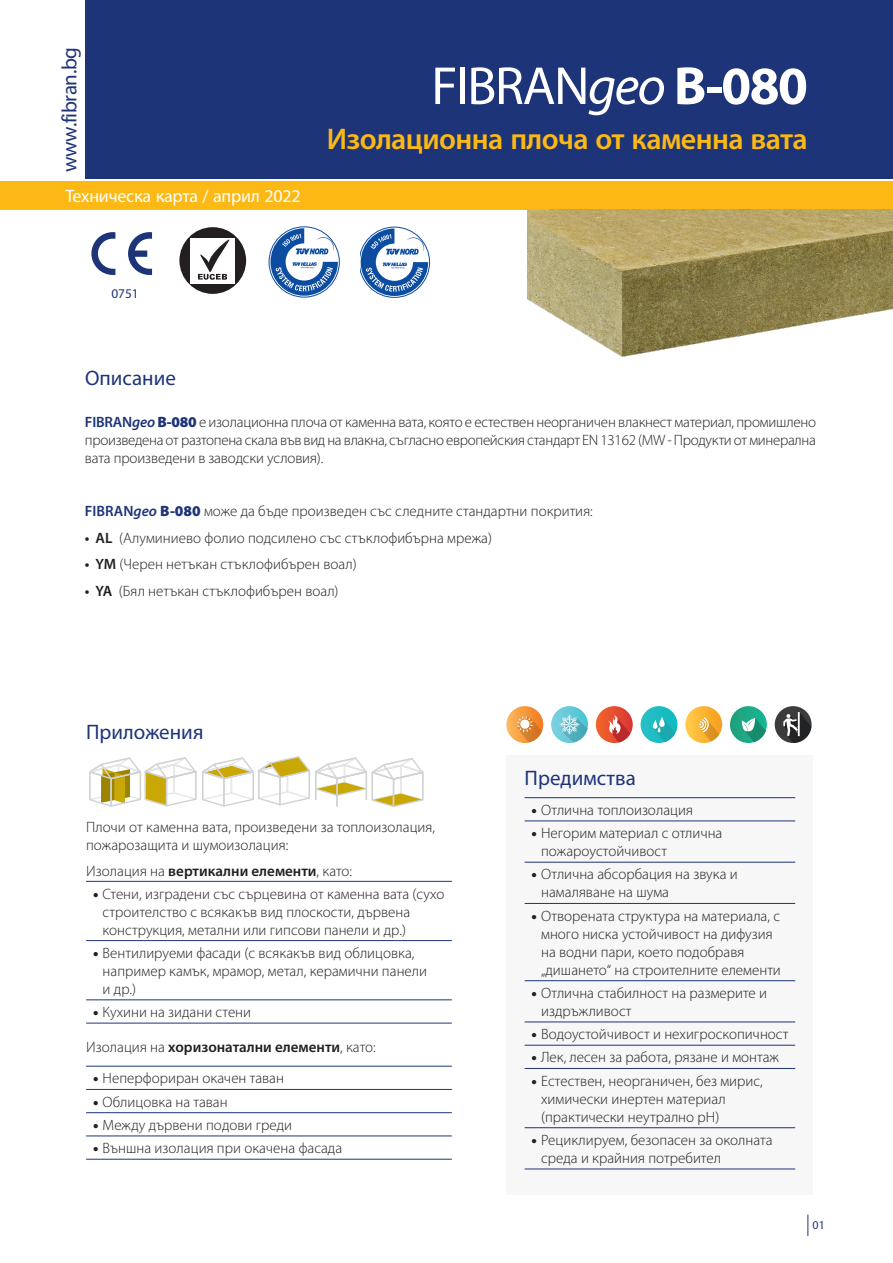
<style>
.page{position:relative;width:893px;height:1263px;background:#fff}
.page>*{position:absolute;margin:0;border:0;box-sizing:border-box;transform-origin:0 0}
.t1{font:54px "Myriad Pro";letter-spacing:-.03em;color:#fff}
.Privzeto{font:600 30px "Myriad Pro";letter-spacing:-.02em;color:#fcb814}
.Privzeto-2{font:21px "Myriad Pro";color:#1d3479}
.Privzeto-3{font:21px "Myriad Pro";letter-spacing:-.02em;color:#1d3479}
.Privzeto-4{font:18px "Myriad Pro";letter-spacing:-.015em;color:#fff}
.t2{font:300 15px/18px "Myriad Pro";color:#231f20}
.t3{font:600 15px "Myriad Pro";color:#231f20}
.t4{font:13.35px "Myriad Pro";color:#1d3479}
.t5{font:12.45px "Myriad Pro";letter-spacing:-.02em;color:#231f20}
.t6{font:12px "Myriad Pro";color:#1d3479}
.t7{font:8.55px "Myriad Pro";color:#231f20}
.s1{font-style:italic}
.s2{font-weight:700}
.s3{font-weight:600;color:#1d3479}
.s4{font-weight:600;font-style:italic;color:#1d3479}
.s5{font-weight:900;color:#1d3479}
.s6{font-weight:600}
.s7{font-weight:300}
.s8{font-weight:900}
</style>
<div class="page">
<div style="left:85px;top:0;width:808px;height:179px;background:#1d3479"></div>
<div style="left:0;top:182px;width:893px;height:28px;background:#fcb814"></div>
<img style="left:527px;top:210px;width:366px;height:147px">
<svg style="left:641px;top:706px;width:36px;height:37px"></svg>
<svg style="left:653px;top:717px;width:22px;height:25px"></svg>
<svg style="left:659px;top:717px;width:6px;height:10px"></svg>
<svg style="left:685px;top:706px;width:37px;height:37px"></svg>
<svg style="left:699px;top:717px;width:20px;height:24px"></svg>
<svg style="left:730px;top:706px;width:37px;height:37px"></svg>
<svg style="left:742px;top:718px;width:24px;height:24px"></svg>
<svg style="left:596px;top:706px;width:37px;height:37px"></svg>
<svg style="left:608px;top:715px;width:22px;height:27px"></svg>
<div style="left:775px;top:706px;width:37px;height:37px;background:#3c3c3d;border-radius:50%"></div>
<svg style="left:783px;top:712px;width:28px;height:31px"></svg>
<svg style="left:506px;top:706px;width:37px;height:37px"></svg>
<svg style="left:516px;top:715px;width:26px;height:27px"></svg>
<svg style="left:551px;top:706px;width:37px;height:37px"></svg>
<svg style="left:807px;top:1215px;width:1px;height:21px"></svg>
<div style="left:179px;top:227px;width:67px;height:67px;background:#231f20;border-radius:50%"></div>
<div style="left:191px;top:238px;width:44px;height:45px;background:#fff"></div>
<svg style="left:198px;top:239px;width:32px;height:41px"></svg>
<svg style="left:91px;top:232px;width:24px;height:43px"></svg>
<svg style="left:128px;top:232px;width:24px;height:43px"></svg>
<svg style="left:360px;top:227px;width:70px;height:70px"></svg>
<svg style="left:270px;top:228px;width:68px;height:68px"></svg>
<svg style="left:89px;top:756px;width:335px;height:51px"></svg>
<hr style="left:86px;top:881px;width:366px;height:1px;background:#1d3479">
<hr style="left:86px;top:940px;width:366px;height:1px;background:#1d3479">
<hr style="left:86px;top:999px;width:366px;height:1px;background:#1d3479">
<hr style="left:86px;top:1023px;width:366px;height:1px;background:#1d3479">
<hr style="left:86px;top:1066px;width:366px;height:1px;background:#1d3479">
<hr style="left:86px;top:1089px;width:366px;height:1px;background:#1d3479">
<hr style="left:86px;top:1112px;width:366px;height:1px;background:#1d3479">
<hr style="left:86px;top:1136px;width:366px;height:1px;background:#1d3479">
<hr style="left:86px;top:1159px;width:366px;height:1px;background:#1d3479">
<div style="left:506px;top:755px;width:306px;height:439px;background:#f7f7f8"></div>
<hr style="left:525px;top:797px;width:270px;height:1px;background:#1d3479">
<hr style="left:525px;top:821px;width:270px;height:1px;background:#1d3479">
<hr style="left:525px;top:862px;width:270px;height:1px;background:#1d3479">
<hr style="left:525px;top:903px;width:270px;height:1px;background:#1d3479">
<hr style="left:525px;top:980px;width:270px;height:1px;background:#1d3479">
<hr style="left:525px;top:1022px;width:270px;height:1px;background:#1d3479">
<hr style="left:525px;top:1045px;width:270px;height:1px;background:#1d3479">
<hr style="left:525px;top:1068px;width:270px;height:1px;background:#1d3479">
<hr style="left:525px;top:1127px;width:270px;height:1px;background:#1d3479">
<hr style="left:525px;top:1169px;width:270px;height:1px;background:#1d3479">
<p class="Privzeto-3" style="left:57px;top:172px;width:127px;rotate:-90deg">www.fibran.bg</p>
<p class="Privzeto-4" style="left:66px;top:185px;width:237px">Техническа карта / април 2022</p>
<p class="t1" style="left:431px;top:53px;width:378px">FIBRAN<span class="s1">geo</span> <span class="s2">B-080</span></p>
<p class="Privzeto" style="left:327px;top:120px;width:482px">Изолационна плоча от каменна вата</p>
<p class="t4" style="left:111px;top:286px;width:29px">0751</p>
<p class="Privzeto-2" style="left:85px;top:365px;width:92px">Описание</p>
<p class="t7" style="left:341px;top:413px;width:114px">για τοποθέτηση σε λευκό φόντο</p>
<p class="t7" style="left:558px;top:413px;width:91px">για τοποθέτηση σε φόντο</p>
<p class="t5" style="left:388px;top:437px;width:129px">FIBRAN<span class="s1">geo</span> TDS SYMBOLS</p>
<p class="t2" style="left:85px;top:413px;width:733px;text-align:justify"><span class="s3">FIBRAN</span><span class="s4">geo</span> <span class="s5">Β-080</span> e изолационна плоча от каменна вата, която е естествен неорганичен влакнест материал, промишлено произведена от разтопена скала във вид на влакна, съгласно европейския стандарт EN 13162 (MW - Продукти от минерална вата произведени в заводски условия).</p>
<p class="t2" style="left:85px;top:502px;width:509px"><span class="s3">FIBRAN</span><span class="s4">geo</span> <span class="s5">Β-080</span> може да бъде произведен със следните стандартни покрития:</p>
<p class="t2" style="left:85px;top:529px;width:409px"><span class="s6">• AL</span> (Алуминиево фолио подсилено със стъклофибърна мрежа)</p>
<p class="t2" style="left:85px;top:555px;width:273px"><span class="s6">• YM</span> (Черен нетъкан стъклофибърен воал)</p>
<p class="t2" style="left:85px;top:582px;width:255px"><span class="s6">• YA</span> (Бял нетъкан стъклофибърен воал)</p>
<p class="t5" style="left:275px;top:513px;width:129px">FIBRAN<span class="s1">geo</span> TDS SYMBOLS</p>
<p class="t7" style="left:171px;top:564px;width:114px">για τοποθέτηση σε λευκό φόντο</p>
<p class="Privzeto-2" style="left:86px;top:719px;width:119px">Приложения</p>
<p class="t2" style="left:86px;top:818px;width:351px">Плочи от каменна вата, произведени за топлоизолация, пожарозащита и шумоизолация:</p>
<p class="t3" style="left:86px;top:862px;width:268px"><span class="s7">Изолация на</span> вертикални елементи<span class="s7">, като:</span></p>
<p class="t2" style="left:103px;top:885px;width:343px;text-indent:-10px"><span class="s8">•</span> Стени, изградени със сърцевина от каменна вата (сухо строителство с всякакъв вид плоскости, дървена конструкция, метални или гипсови панели и др.)</p>
<p class="t2" style="left:103px;top:944px;width:326px;text-indent:-10px"><span class="s8">•</span> Вентилируеми фасади (с всякакъв вид облицовка, например камък, мрамор, метал, керамични панели и др.)</p>
<p class="t2" style="left:93px;top:1003px;width:160px"><span class="s8">•</span> Кухини на зидани стени</p>
<p class="t3" style="left:86px;top:1037px;width:291px"><span class="s7">Изолация на</span> хоризонатални елементи<span class="s7">, като:</span></p>
<p class="t2" style="left:93px;top:1070px;width:192px"><span class="s8">•</span> Неперфориран окачен таван</p>
<p class="t2" style="left:93px;top:1093px;width:136px"><span class="s8">•</span> Облицовка на таван</p>
<p class="t2" style="left:93px;top:1116px;width:200px"><span class="s8">•</span> Между дървени подови греди</p>
<p class="t2" style="left:93px;top:1139px;width:251px"><span class="s8">•</span> Външна изолация при окачена фасада</p>
<p class="Privzeto-2" style="left:525px;top:765px;width:113px">Предимства</p>
<p class="t2" style="left:532px;top:801px;width:163px"><span class="s8">•</span> Отлична топлоизолация</p>
<p class="t2" style="left:541px;top:824px;width:183px;text-indent:-10px"><span class="s8">•</span> Негорим материал с отлична пожароустойчивост</p>
<p class="t2" style="left:541px;top:866px;width:198px;text-indent:-10px"><span class="s8">•</span> Отлична абсорбация на звука и намаляване на шума</p>
<p class="t2" style="left:541px;top:907px;width:241px;text-indent:-10px"><span class="s8">•</span> Отворената структура на материала, с много ниска устойчивост на дифузия на водни пари, което подобравя „дишането“ на строителните елементи</p>
<p class="t2" style="left:541px;top:984px;width:227px;text-indent:-10px"><span class="s8">•</span> Отлична стабилност на размерите и издръжливост</p>
<p class="t2" style="left:532px;top:1025px;width:258px"><span class="s8">•</span> Водоустойчивост и нехигроскопичност</p>
<p class="t2" style="left:532px;top:1049px;width:249px"><span class="s8">•</span> Лек, лесен за работа, рязане и монтаж</p>
<p class="t2" style="left:541px;top:1072px;width:223px;text-indent:-10px"><span class="s8">•</span> Естествен, неорганичен, без мирис, химически инертен материал (практически неутрално pΗ)</p>
<p class="t2" style="left:541px;top:1131px;width:233px;text-indent:-10px"><span class="s8">•</span> Рециклируем, безопасен за околната среда и крайния потребител</p>
<p class="t6" style="left:812px;top:1217px;width:14px">01</p>
</div>
